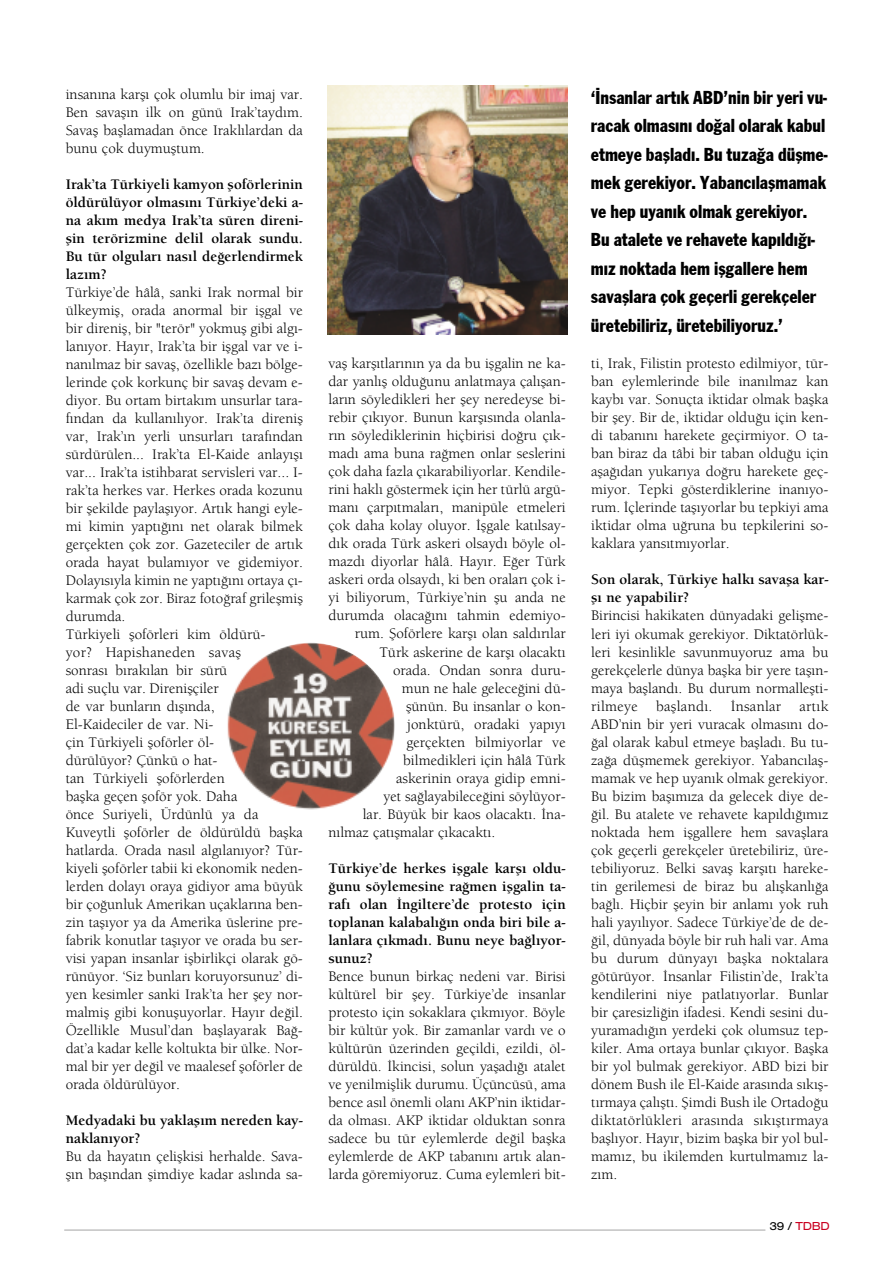
<style>
.page{position:relative;width:893px;height:1262px;background:#fff}
.page>*{position:absolute;margin:0;border:0;box-sizing:border-box;transform-origin:0 0}
.t1{font:19.5px/28.5px "Franklin Gothic T Con";color:#000}
.t2{font:15px/18px "Berkeley";color:#000;text-align:justify}
.t3{font:700 15px/18px "Berkeley";color:#000;text-align:justify}
.t4{font:12px "Sans Extended";letter-spacing:-.025em;color:#ca0020}
.s1{color:#000}
</style>
<div class="page">
<hr style="left:64px;top:1229px;width:701px;height:1px;background:#a5a5a5">
<img style="left:327px;top:85px;width:240px;height:249px">
<img style="left:225px;top:643px;width:170px;height:167px;border-radius:50%">
<p class="t2" style="left:66px;top:86px;width:239px">insan›na karfl› çok olumlu bir imaj var.<br>Ben savafl›n ilk on günü Irak’tayd›m.<br>Savafl bafllamadan önce Irakl›lardan da bunu çok duymufltum.</p>
<p class="t3" style="left:66px;top:176px;width:239px">Irak’ta Türkiyeli kamyon floförlerinin öldürülüyor olmas›n› Türkiye’deki a&shy;na ak›m medya Irak’ta süren direni&shy;flin terörizmine delil olarak sundu.<br>Bu tür olgular› nas›l de¤erlendirmek laz›m?</p>
<p class="t2" style="left:66px;top:284px;width:239px;text-align:left">Türkiye’de hâlâ, sanki Irak normal bir ülkeymifl, orada anormal bir iflgal ve bir direnifl, bir "terör" yokmufl gibi alg›- lan›yor. Hay›r, Irak’ta bir iflgal var ve i&shy;nan›lmaz bir savafl, özellikle baz› bölge&shy;lerinde çok korkunç bir savafl devam e&shy;diyor. Bu ortam birtak›m unsurlar tara&shy;f›ndan da kullan›l›yor. Irak’ta direnifl var, Irak’›n yerli unsurlar› taraf›ndan sürdürülen... Irak’ta El-Kaide anlay›fl› var... Irak’ta istihbarat servisleri var... I&shy;rak’ta herkes var. Herkes orada kozunu bir flekilde paylafl›yor. Art›k hangi eyle&shy;mi kimin yapt›¤›n› net olarak bilmek gerçekten çok zor. Gazeteciler de art›k orada hayat bulam›yor ve gidemiyor.<br>Dolay›s›yla kimin ne yapt›¤›n› ortaya ç›- karmak çok zor. Biraz foto¤raf grileflmifl durumda.<br>Türkiyeli floförleri kim öldürü-<br>yor? Hapishaneden savafl<br>sonras› b›rak›lan bir sürü<br>adi suçlu var. Direniflçiler<br>de var bunlar›n d›fl›nda,<br>El-Kaideciler de var. Ni-<br>çin Türkiyeli floförler öl-<br>dürülüyor? Çünkü o hat-<br>tan Türkiyeli floförlerden<br>baflka geçen floför yok. Daha<br>önce Suriyeli, Ürdünlü ya da Kuveytli floförler de öldürüldü baflka hatlarda. Orada nas›l alg›lan›yor? Tür&shy;kiyeli floförler tabii ki ekonomik neden&shy;lerden dolay› oraya gidiyor ama büyük bir ço¤unluk Amerikan uçaklar›na ben&shy;zin tafl›yor ya da Amerika üslerine pre&shy;fabrik konutlar tafl›yor ve orada bu ser&shy;visi yapan insanlar iflbirlikçi olarak gö&shy;rünüyor. ‘Siz bunlar› koruyorsunuz’ di&shy;yen kesimler sanki Irak’ta her fley nor&shy;malmifl gibi konufluyorlar. Hay›r de¤il.<br>Özellikle Musul’dan bafllayarak Ba¤- dat’a kadar kelle koltukta bir ülke. Nor&shy;mal bir yer de¤il ve maalesef floförler de orada öldürülüyor.</p>
<p class="t3" style="left:66px;top:1112px;width:239px">Medyadaki bu yaklafl›m nereden kay&shy;naklan›yor?</p>
<p class="t2" style="left:66px;top:1148px;width:239px">Bu da hayat›n çeliflkisi herhalde. Sava&shy;fl›n bafl›ndan flimdiye kadar asl›nda sa-</p>
<p class="t2" style="left:328px;top:356px;width:239px">vafl karfl›tlar›n›n ya da bu iflgalin ne ka-</p>
<p class="t2" style="left:328px;top:374px;width:239px">dar yanl›fl oldu¤unu anlatmaya çal›flan-</p>
<p class="t2" style="left:328px;top:392px;width:239px">lar›n söyledikleri her fley neredeyse bi-</p>
<p class="t2" style="left:328px;top:410px;width:239px">rebir ç›k›yor. Bunun karfl›s›nda olanla-</p>
<p class="t2" style="left:328px;top:428px;width:239px">r›n söylediklerinin hiçbirisi do¤ru ç›k-</p>
<p class="t2" style="left:328px;top:446px;width:239px">mad› ama buna ra¤men onlar seslerini</p>
<p class="t2" style="left:328px;top:464px;width:239px">çok daha fazla ç›karabiliyorlar. Kendile-</p>
<p class="t2" style="left:328px;top:482px;width:239px">rini hakl› göstermek için her türlü argü-</p>
<p class="t2" style="left:328px;top:500px;width:239px">man› çarp›tmalar›, manipüle etmeleri</p>
<p class="t2" style="left:328px;top:518px;width:239px">çok daha kolay oluyor. ‹flgale kat›lsay-</p>
<p class="t2" style="left:328px;top:536px;width:239px">d›k orada Türk askeri olsayd› böyle ol-</p>
<p class="t2" style="left:328px;top:554px;width:239px">mazd› diyorlar hâlâ. Hay›r. E¤er Türk</p>
<p class="t2" style="left:328px;top:572px;width:239px">askeri orda olsayd›, ki ben oralar› çok i-</p>
<p class="t2" style="left:328px;top:590px;width:239px">yi biliyorum, Türkiye’nin flu anda ne</p>
<p class="t2" style="left:328px;top:608px;width:239px">durumda olaca¤›n› tahmin edemiyo-</p>
<p class="t2" style="left:355px;top:626px;width:212px">rum. fioförlere karfl› olan sald›r›lar</p>
<p class="t2" style="left:379px;top:644px;width:188px">Türk askerine de karfl› olacakt›</p>
<p class="t2" style="left:393px;top:662px;width:174px">orada. Ondan sonra duru-</p>
<p class="t2" style="left:402px;top:680px;width:165px">mun ne hale gelece¤ini dü-</p>
<p class="t2" style="left:406px;top:698px;width:161px">flünün. Bu insanlar o kon-</p>
<p class="t2" style="left:407px;top:716px;width:160px">jonktürü, oradaki yap›y›</p>
<p class="t2" style="left:406px;top:734px;width:161px">gerçekten bilmiyorlar ve</p>
<p class="t2" style="left:403px;top:752px;width:164px">bilmedikleri için hâlâ Türk</p>
<p class="t2" style="left:396px;top:770px;width:171px">askerinin oraya gidip emni-</p>
<p class="t2" style="left:383px;top:788px;width:184px">yet sa¤layabilece¤ini söylüyor-</p>
<p class="t2" style="left:363px;top:806px;width:204px">lar. Büyük bir kaos olacakt›. ‹na-</p>
<p class="t2" style="left:328px;top:824px;width:168px">n›lmaz çat›flmalar ç›kacakt›.</p>
<p class="t3" style="left:328px;top:860px;width:239px">Türkiye’de herkes iflgale karfl› oldu-¤unu söylemesine ra¤men iflgalin ta&shy;raf› olan ‹ngiltere’de protesto için toplanan kalabal›¤›n onda biri bile a&shy;lanlara ç›kmad›. Bunu neye ba¤l›yor&shy;sunuz?</p>
<p class="t2" style="left:328px;top:968px;width:239px">Bence bunun birkaç nedeni var. Birisi kültürel bir fley. Türkiye’de insanlar protesto için sokaklara ç›km›yor. Böyle bir kültür yok. Bir zamanlar vard› ve o kültürün üzerinden geçildi, ezildi, öl&shy;dürüldü. ‹kincisi, solun yaflad›¤› atalet ve yenilmifllik durumu. Üçüncüsü, ama bence as›l önemli olan› AKP’nin iktidar&shy;da olmas›. AKP iktidar olduktan sonra sadece bu tür eylemlerde de¤il baflka eylemlerde de AKP taban›n› art›k alan&shy;larda göremiyoruz. Cuma eylemleri bit-</p>
<p class="t1" style="left:591px;top:83px;width:238px">‘‹nsanlar art›k ABD’nin bir yeri vu&shy;racak olmas›n› do¤al olarak kabul etmeye bafllad›. Bu tuza¤a düflme&shy;mek gerekiyor. Yabanc›laflmamak ve hep uyan›k olmak gerekiyor.<br>Bu atalete ve rehavete kap›ld›¤›- m›z noktada hem iflgallere hem savafllara çok geçerli gerekçeler üretebiliriz, üretebiliyoruz.’</p>
<p class="t2" style="left:591px;top:356px;width:239px">ti, Irak, Filistin protesto edilmiyor, tür&shy;ban eylemlerinde bile inan›lmaz kan kayb› var. Sonuçta iktidar olmak baflka bir fley. Bir de, iktidar oldu¤u için ken&shy;di taban›n› harekete geçirmiyor. O ta&shy;ban biraz da tâbi bir taban oldu¤u için afla¤›dan yukar›ya do¤ru harekete geç&shy;miyor. Tepki gösterdiklerine inan›yo&shy;rum. ‹çlerinde tafl›yorlar bu tepkiyi ama iktidar olma u¤runa bu tepkilerini so&shy;kaklara yans›tm›yorlar.</p>
<p class="t3" style="left:591px;top:572px;width:239px">Son olarak, Türkiye halk› savafla kar&shy;fl› ne yapabilir?</p>
<p class="t2" style="left:591px;top:608px;width:239px">Birincisi hakikaten dünyadaki geliflme&shy;leri iyi okumak gerekiyor. Diktatörlük&shy;leri kesinlikle savunmuyoruz ama bu gerekçelerle dünya baflka bir yere tafl›n&shy;maya baflland›. Bu durum normalleflti&shy;rilmeye baflland›. ‹nsanlar art›k ABD’nin bir yeri vuracak olmas›n› do-¤al olarak kabul etmeye bafllad›. Bu tu&shy;za¤a düflmemek gerekiyor. Yabanc›lafl&shy;mamak ve hep uyan›k olmak gerekiyor.<br>Bu bizim bafl›m›za da gelecek diye de-¤il. Bu atalete ve rehavete kap›ld›¤›m›z noktada hem iflgallere hem savafllara çok geçerli gerekçeler üretebiliriz, üre&shy;tebiliyoruz. Belki savafl karfl›t› hareke&shy;tin gerilemesi de biraz bu al›flkanl›¤a ba¤l›. Hiçbir fleyin bir anlam› yok ruh hali yay›l›yor. Sadece Türkiye’de de de-¤il, dünyada böyle bir ruh hali var. Ama bu durum dünyay› baflka noktalara götürüyor. ‹nsanlar Filistin’de, Irak’ta kendilerini niye patlat›yorlar. Bunlar bir çaresizli¤in ifadesi. Kendi sesini du&shy;yuramad›¤›n yerdeki çok olumsuz tep&shy;kiler. Ama ortaya bunlar ç›k›yor. Baflka bir yol bulmak gerekiyor. ABD bizi bir dönem Bush ile El-Kaide aras›nda s›k›fl&shy;t›rmaya çal›flt›. fiimdi Bush ile Ortado¤u diktatörlükleri aras›nda s›k›flt›rmaya bafll›yor. Hay›r, bizim baflka bir yol bul&shy;mam›z, bu ikilemden kurtulmam›z la&shy;z›m.</p>
<p class="t4" style="left:769px;top:1222px;width:62px"><span class="s1">39 /</span> TDBD</p>
</div>
